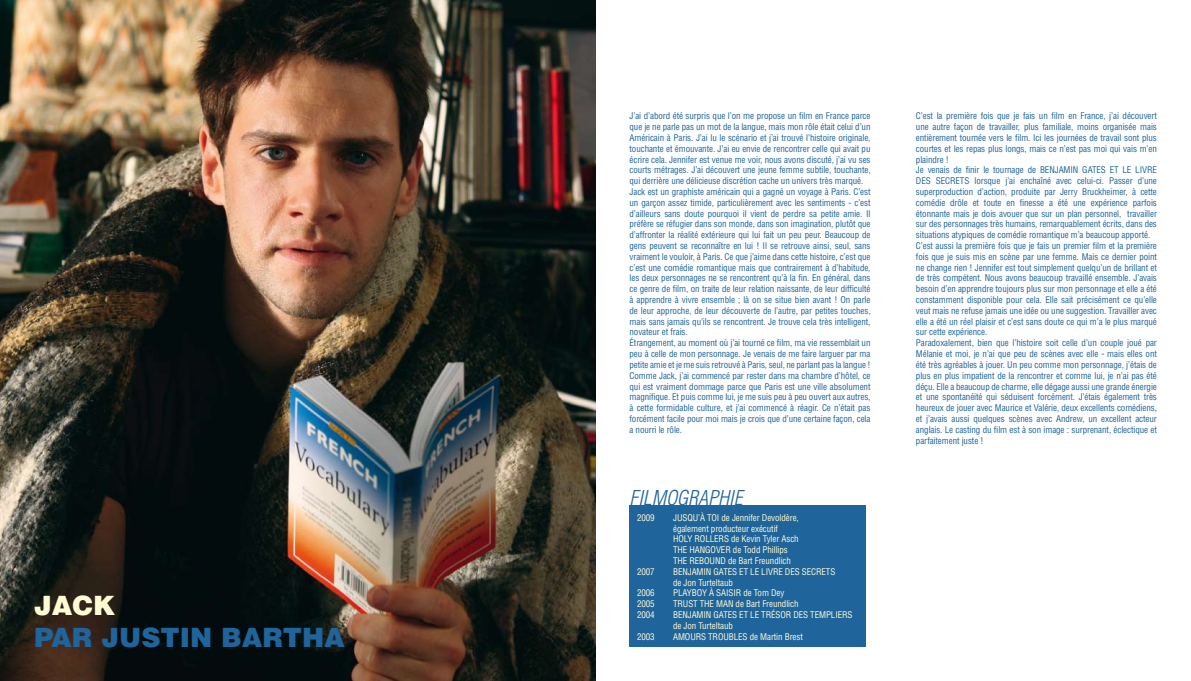
<style>
.page{position:relative;width:1191px;height:681px;background:#fff}
.page>*{position:absolute;margin:0;border:0;box-sizing:border-box;transform-origin:0 0}
.t1{font:900 26.6px "Helvetica";color:#1f649b}
.t2{font:900 26.6px "Helvetica";color:#fffbd5}
.t3{font:italic 300 condensed 20px "Helvetica";color:#1f649b}
.t4{font:condensed 9px/10.8px "Helvetica";letter-spacing:-.01em;color:#1f649b}
.t5{font:condensed 9px/10.8px "Helvetica";letter-spacing:-.01em;color:#fffbd5}
</style>
<div class="page">
<img style="left:0;top:0;width:596px;height:680px">
<div style="left:629px;top:505px;width:237px;height:141px;background:#1f649b"></div>
<h1 class="t2" style="left:34px;top:587px;width:83px">JACK</h1>
<h1 class="t1" style="left:34px;top:619px;width:103px">PAR JUSTI</h1>
<h1 class="t1" style="left:190px;top:619px;width:93px">N BARTH</h1>
<h1 class="t1" style="left:324px;top:619px;width:22px">A</h1>
<p class="t4" style="left:629px;top:110px;width:242px">J’ai d’abord été surpris que l’on me propose un film en France parce que je ne parle pas un mot de la langue, mais mon rôle était celui d’un Américain à Paris. J’ai lu le scénario et j’ai trouvé l’histoire originale, touchante et émouvante. J’ai eu envie de rencontrer celle qui avait pu écrire cela. Jennifer est venue me voir, nous avons discuté, j’ai vu ses courts métrages. J’ai découvert une jeune femme subtile, touchante, qui derrière une délicieuse discrétion cache un univers très marqué.<br>Jack est un graphiste américain qui a gagné un voyage à Paris. C’est un garçon assez timide, particulièrement avec les sentiments - c’est d’ailleurs sans doute pourquoi il vient de perdre sa petite amie. Il préfère se réfugier dans son monde, dans son imagination, plutôt que d’affronter la réalité extérieure qui lui fait un peu peur. Beaucoup de gens peuvent se reconnaître en lui ! Il se retrouve ainsi, seul, sans vraiment le vouloir, à Paris. Ce que j’aime dans cette histoire, c’est que c’est une comédie romantique mais que contrairement à d’habitude, les deux personnages ne se rencontrent qu’à la fin. En général, dans ce genre de film, on traite de leur relation naissante, de leur difficulté à apprendre à vivre ensemble ; là on se situe bien avant ! On parle de leur approche, de leur découverte de l’autre, par petites touches, mais sans jamais qu’ils se rencontrent. Je trouve cela très intelligent, novateur et frais.<br>Étrangement, au moment où j’ai tourné ce film, ma vie ressemblait un peu à celle de mon personnage. Je venais de me faire larguer par ma petite amie et je me suis retrouvé à Paris, seul, ne parlant pas la langue !<br>Comme Jack, j’ai commencé par rester dans ma chambre d’hôtel, ce qui est vraiment dommage parce que Paris est une ville absolument magnifique. Et puis comme lui, je me suis peu à peu ouvert aux autres, à cette formidable culture, et j’ai commencé à réagir. Ce n’était pas forcément facile pour moi mais je crois que d’une certaine façon, cela a nourri le rôle.</p>
<p class="t4" style="left:916px;top:110px;width:242px">C’est la première fois que je fais un film en France, j’ai découvert une autre façon de travailler, plus familiale, moins organisée mais entièrement tournée vers le film. Ici les journées de travail sont plus courtes et les repas plus longs, mais ce n’est pas moi qui vais m’en plaindre !<br>Je venais de finir le tournage de BENJAMIN GATES ET LE LIVRE DES SECRETS lorsque j’ai enchaîné avec celui-ci. Passer d’une superproduction d’action, produite par Jerry Bruckheimer, à cette comédie drôle et toute en finesse a été une expérience parfois étonnante mais je dois avouer que sur un plan personnel, travailler sur des personnages très humains, remarquablement écrits, dans des situations atypiques de comédie romantique m’a beaucoup apporté.<br>C’est aussi la première fois que je fais un premier film et la première fois que je suis mis en scène par une femme. Mais ce dernier point ne change rien ! Jennifer est tout simplement quelqu’un de brillant et de très compétent. Nous avons beaucoup travaillé ensemble. J’avais besoin d’en apprendre toujours plus sur mon personnage et elle a été constamment disponible pour cela. Elle sait précisément ce qu’elle veut mais ne refuse jamais une idée ou une suggestion. Travailler avec elle a été un réel plaisir et c’est sans doute ce qui m’a le plus marqué sur cette expérience.<br>Paradoxalement, bien que l’histoire soit celle d’un couple joué par Mélanie et moi, je n’ai que peu de scènes avec elle - mais elles ont été très agréables à jouer. Un peu comme mon personnage, j’étais de plus en plus impatient de la rencontrer et comme lui, je n’ai pas été déçu. Elle a beaucoup de charme, elle dégage aussi une grande énergie et une spontanéité qui séduisent forcément. J’étais également très heureux de jouer avec Maurice et Valérie, deux excellents comédiens, et j’avais aussi quelques scènes avec Andrew, un excellent acteur anglais. Le casting du film est à son image : surprenant, éclectique et parfaitement juste !</p>
<h2 class="t3" style="left:629px;top:485px;width:115px">FILMOGRAPHIE</h2>
<p class="t5" style="left:637px;top:512px;width:19px">2009</p>
<p class="t5" style="left:673px;top:512px;width:127px">JUSQU’À TOI de Jennifer Devoldère, également producteur exécutif<br>HOLY ROLLERS de Kevin Tyler Asch<br>THE HANGOVER de Todd Phillips<br>THE REBOUND de Bart Freundlich</p>
<p class="t5" style="left:637px;top:566px;width:19px">2007</p>
<p class="t5" style="left:673px;top:566px;width:164px">BENJAMIN GATES ET LE LIVRE DES SECRETS de Jon Turteltaub</p>
<p class="t5" style="left:637px;top:587px;width:19px">2006</p>
<p class="t5" style="left:673px;top:587px;width:113px">PLAYBOY À SAISIR de Tom Dey</p>
<p class="t5" style="left:637px;top:598px;width:19px">2005</p>
<p class="t5" style="left:673px;top:598px;width:127px">TRUST THE MAN de Bart Freundlich</p>
<p class="t5" style="left:637px;top:609px;width:19px">2004</p>
<p class="t5" style="left:673px;top:609px;width:181px">BENJAMIN GATES ET LE TRÉSOR DES TEMPLIERS de Jon Turteltaub</p>
<p class="t5" style="left:637px;top:630px;width:19px">2003</p>
<p class="t5" style="left:673px;top:630px;width:131px">AMOURS TROUBLES de Martin Brest</p>
</div>
